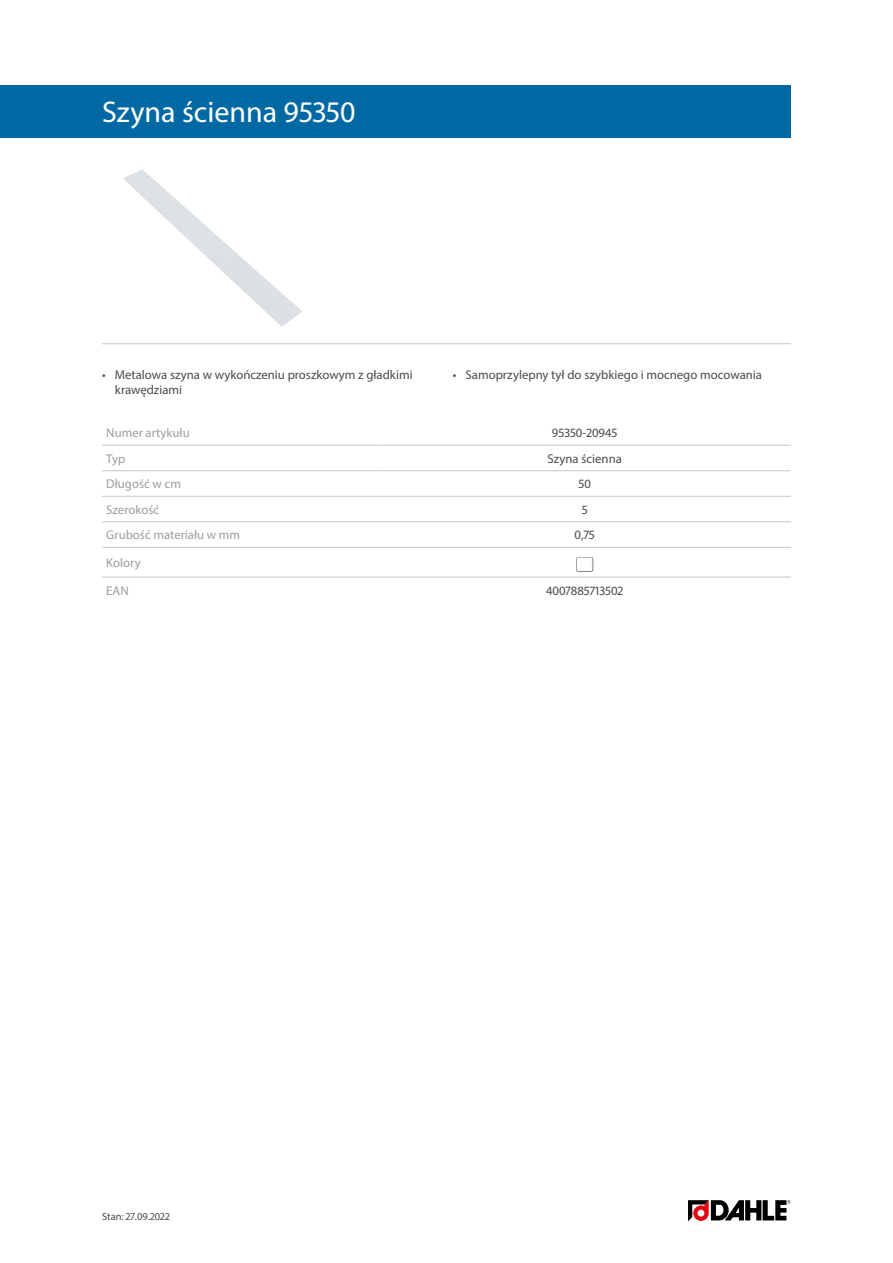
<style>
.page{position:relative;width:893px;height:1263px;background:#fff}
.page>*{position:absolute;margin:0;border:0;box-sizing:border-box;transform-origin:0 0}
.Produktname{font:30px "Myriad Pro";color:#fff}
.Produkttabelle_Zentr{font:12.75px/15.3px "Myriad Pro";color:#4a4a49}
.Produkttabelle_Links{font:12.75px "Myriad Pro";color:#9d9d9c}
.t1{font:10.5px "Myriad Pro";color:#4a4a49}
</style>
<div class="page">
<img style="left:123px;top:170px;width:19px;height:16px">
<hr style="left:102px;top:343px;width:689px;height:1px;background:#c6c6c6">
<svg style="left:688px;top:1200px;width:103px;height:21px"></svg>
<div style="left:0;top:85px;width:791px;height:53px;background:#0069a4"></div>
<hr style="left:102px;top:445px;width:276px;height:1px;background:#c6c6c6">
<hr style="left:378px;top:445px;width:413px;height:1px;background:#c6c6c6">
<hr style="left:102px;top:470px;width:276px;height:1px;background:#c6c6c6">
<hr style="left:378px;top:470px;width:413px;height:1px;background:#c6c6c6">
<hr style="left:102px;top:496px;width:276px;height:1px;background:#c6c6c6">
<hr style="left:378px;top:496px;width:413px;height:1px;background:#c6c6c6">
<hr style="left:102px;top:521px;width:276px;height:1px;background:#c6c6c6">
<hr style="left:378px;top:521px;width:413px;height:1px;background:#c6c6c6">
<hr style="left:102px;top:547px;width:276px;height:1px;background:#c6c6c6">
<hr style="left:378px;top:547px;width:413px;height:1px;background:#c6c6c6">
<hr style="left:102px;top:577px;width:276px;height:1px;background:#c6c6c6">
<hr style="left:378px;top:577px;width:413px;height:1px;background:#c6c6c6">
<img style="left:576px;top:559px;width:1px;height:12px">
<svg style="left:576px;top:557px;width:16px;height:2px"></svg>
<img style="left:577px;top:558px;width:16px;height:13px">
<p class="Produktname" style="left:102px;top:94px;width:255px">Szyna ścienna 95350</p>
<p class="Produkttabelle_Zentr" style="left:115px;top:367px;width:299px;text-indent:-13px">• Metalowa szyna w wykończeniu proszkowym z gładkimi krawędziami</p>
<p class="Produkttabelle_Zentr" style="left:453px;top:367px;width:311px">• Samoprzylepny tył do szybkiego i mocnego mocowania</p>
<p class="Produkttabelle_Links" style="left:106px;top:425px;width:85px">Numer artykułu</p>
<p class="Produkttabelle_Zentr" style="left:552px;top:425px;width:67px">95350-20945</p>
<p class="Produkttabelle_Links" style="left:106px;top:451px;width:21px">Typ</p>
<p class="Produkttabelle_Zentr" style="left:547px;top:451px;width:76px">Szyna ścienna</p>
<p class="Produkttabelle_Links" style="left:106px;top:476px;width:76px">Długość w cm</p>
<p class="Produkttabelle_Zentr" style="left:578px;top:476px;width:14px">50</p>
<p class="Produkttabelle_Links" style="left:106px;top:502px;width:54px">Szerokość</p>
<p class="Produkttabelle_Zentr" style="left:582px;top:502px;width:7px">5</p>
<p class="Produkttabelle_Links" style="left:106px;top:527px;width:135px">Grubość materiału w mm</p>
<p class="Produkttabelle_Zentr" style="left:574px;top:527px;width:22px">0,75</p>
<p class="Produkttabelle_Links" style="left:106px;top:555px;width:36px">Kolory</p>
<p class="Produkttabelle_Links" style="left:106px;top:582px;width:24px">EAN</p>
<p class="Produkttabelle_Zentr" style="left:546px;top:582px;width:79px">4007885713502</p>
<p class="t1" style="left:102px;top:1210px;width:69px">Stan: 27.09.2022</p>
</div>
